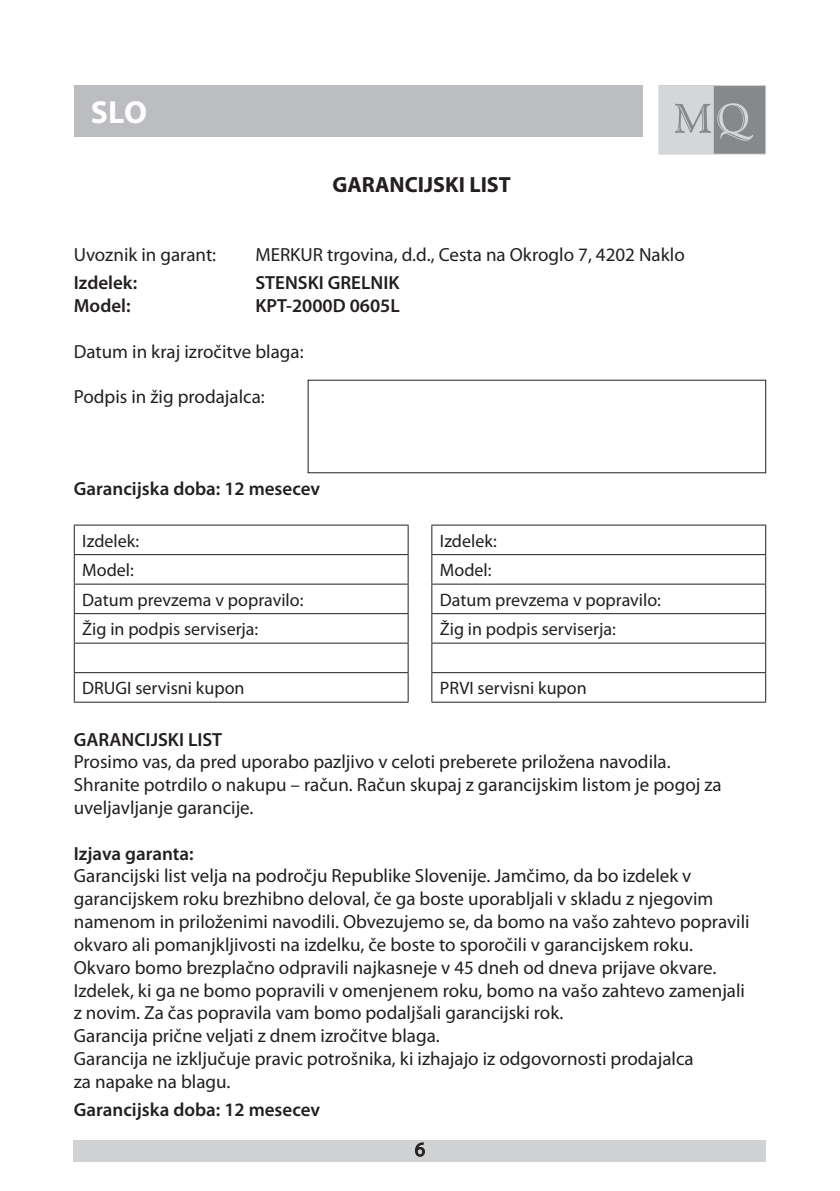
<style>
.page{position:relative;width:840px;height:1191px;background:#fff}
.page>*{position:absolute;margin:0;border:0;box-sizing:border-box;transform-origin:0 0}
.t1{font:700 32px "Myriad Pro";color:#fff}
.t2{font:700 22px "Myriad Pro";color:#231f20}
.t3{font:20px "Myriad Pro";color:#231f20}
.t4{font:19px/22.8px "Myriad Pro";color:#231f20}
.t5{font:600 19px "Myriad Pro";color:#231f20}
.t6{font:18px "Myriad Pro";color:#231f20}
</style>
<div class="page">
<div style="left:74px;top:1140px;width:691px;height:21px;background:#d1d2d4"></div>
<svg style="left:415px;top:1142px;width:10px;height:15px"></svg>
<hr style="left:74px;top:524px;width:334px;height:1px;background:#231f20">
<hr style="left:74px;top:554px;width:334px;height:1px;background:#231f20">
<hr style="left:74px;top:583px;width:334px;height:1px;background:#231f20">
<hr style="left:74px;top:613px;width:334px;height:1px;background:#231f20">
<hr style="left:74px;top:642px;width:334px;height:1px;background:#231f20">
<hr style="left:74px;top:672px;width:334px;height:1px;background:#231f20">
<svg style="left:74px;top:525px;width:1px;height:176px"></svg>
<svg style="left:407px;top:525px;width:1px;height:176px"></svg>
<hr style="left:74px;top:701px;width:334px;height:1px;background:#231f20">
<hr style="left:431px;top:524px;width:334px;height:1px;background:#231f20">
<hr style="left:431px;top:554px;width:334px;height:1px;background:#231f20">
<hr style="left:431px;top:583px;width:334px;height:1px;background:#231f20">
<hr style="left:431px;top:613px;width:334px;height:1px;background:#231f20">
<hr style="left:431px;top:642px;width:334px;height:1px;background:#231f20">
<hr style="left:431px;top:672px;width:334px;height:1px;background:#231f20">
<svg style="left:431px;top:525px;width:1px;height:176px"></svg>
<hr style="left:431px;top:701px;width:334px;height:1px;background:#231f20">
<div style="left:74px;top:85px;width:568px;height:52px;background:#bcbdc0"></div>
<svg style="left:658px;top:85px;width:107px;height:70px;background:#b0b2b4"></svg>
<p class="t1" style="left:91px;top:92px;width:58px">SLO</p>
<p class="t2" style="left:332px;top:170px;width:180px">GARANCIJSKI LIST</p>
<p class="t4" style="left:74px;top:243px;width:144px">Uvoznik in garant:</p>
<p class="t4" style="left:255px;top:243px;width:431px">MERKUR trgovina, d.d., Cesta na Okroglo 7, 4202 Naklo</p>
<p class="t5" style="left:74px;top:271px;width:65px">Izdelek:</p>
<p class="t5" style="left:255px;top:271px;width:145px">STENSKI GRELNIK</p>
<p class="t5" style="left:74px;top:294px;width:58px">Model:</p>
<p class="t5" style="left:255px;top:294px;width:146px">KPT-2000D 0605L</p>
<p class="t4" style="left:74px;top:340px;width:231px">Datum in kraj izročitve blaga:</p>
<p class="t4" style="left:74px;top:385px;width:192px">Podpis in žig prodajalca:</p>
<p class="t5" style="left:74px;top:476px;width:248px">Garancijska doba: 12 mesecev</p>
<p class="t6" style="left:82px;top:529px;width:58px">Izdelek:</p>
<p class="t6" style="left:82px;top:559px;width:53px">Model:</p>
<p class="t6" style="left:82px;top:588px;width:222px">Datum prevzema v popravilo:</p>
<p class="t6" style="left:82px;top:618px;width:177px">Žig in podpis serviserja:</p>
<p class="t6" style="left:82px;top:677px;width:164px">DRUGI servisni kupon</p>
<p class="t6" style="left:439px;top:529px;width:58px">Izdelek:</p>
<p class="t6" style="left:439px;top:559px;width:53px">Model:</p>
<p class="t6" style="left:439px;top:588px;width:222px">Datum prevzema v popravilo:</p>
<p class="t6" style="left:439px;top:618px;width:177px">Žig in podpis serviserja:</p>
<p class="t6" style="left:439px;top:677px;width:148px">PRVI servisni kupon</p>
<p class="t5" style="left:74px;top:727px;width:150px">GARANCIJSKI LIST</p>
<p class="t4" style="left:74px;top:750px;width:649px">Prosimo vas, da pred uporabo pazljivo v celoti preberete priložena navodila.<br>Shranite potrdilo o nakupu – račun. Račun skupaj z garancijskim listom je pogoj za uveljavljanje garancije.</p>
<p class="t5" style="left:74px;top:841px;width:121px">Izjava garanta:</p>
<p class="t4" style="left:74px;top:864px;width:677px">Garancijski list velja na področju Republike Slovenije. Jamčimo, da bo izdelek v garancijskem roku brezhibno deloval, če ga boste uporabljali v skladu z njegovim namenom in priloženimi navodili. Obvezujemo se, da bomo na vašo zahtevo popravili okvaro ali pomanjkljivosti na izdelku, če boste to sporočili v garancijskem roku.<br>Okvaro bomo brezplačno odpravili najkasneje v 45 dneh od dneva prijave okvare.<br>Izdelek, ki ga ne bomo popravili v omenjenem roku, bomo na vašo zahtevo zamenjali z novim. Za čas popravila vam bomo podaljšali garancijski rok.<br>Garancija prične veljati z dnem izročitve blaga.</p>
<p class="t4" style="left:74px;top:1046px;width:621px">Garancija ne izključuje pravic potrošnika, ki izhajajo iz odgovornosti prodajalca za napake na blagu.</p>
<p class="t5" style="left:74px;top:1097px;width:248px">Garancijska doba: 12 mesecev</p>
<p class="t3" style="left:414px;top:1137px;width:12px">6</p>
</div>
